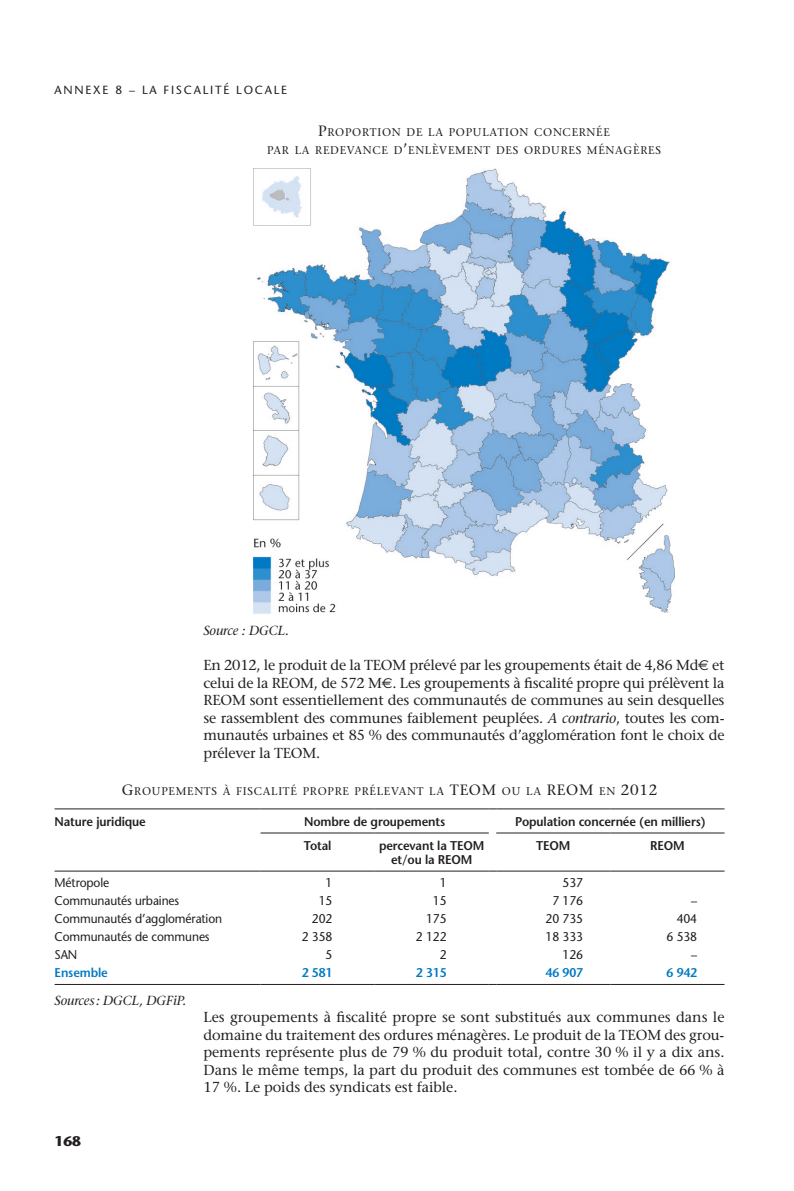
<style>
.page{position:relative;width:794px;height:1191px;background:#fff}
.page>*{position:absolute;margin:0;border:0;box-sizing:border-box;transform-origin:0 0}
.t1{font:14.88px "Stone Serif";color:#231f20}
.t2{font:14.35px/17.5px "Stone Serif";letter-spacing:-.01em;color:#231f20;text-align:justify}
.t3{font:700 14px "Stone Sans";color:#231f20}
.t4{font:italic 13.12px "Stone Serif";letter-spacing:-.01em;color:#231f20}
.t5{font:12.6px "Stone Sans";letter-spacing:-.01em;color:#231f20;scale:.95 1}
.t6{font:600 12.6px/14px "Stone Sans";letter-spacing:-.01em;color:#231f20;text-align:center;scale:.95 1}
.t7{font:600 12.6px "Stone Sans";letter-spacing:-.01em;color:#007ac2;scale:.95 1}
.t8{font:11.9px "Stone Sans";letter-spacing:.15em;color:#231f20}
.t9{font:11.2px/17.5px "Stone Serif";letter-spacing:.065em;color:#231f20;text-align:center}
.s1{font-size:14.88px}
.s2{font-family:"Euro Sans"}
.s3{font-style:italic}
.s4{font-size:11.2px}
</style>
<div class="page">
<img style="left:253px;top:169px;width:421px;height:445px">
<hr style="left:496px;top:870px;width:114px;height:1px;background:#231f20">
<hr style="left:610px;top:870px;width:114px;height:1px;background:#231f20">
<hr style="left:55px;top:984px;width:205px;height:1px;background:#231f20">
<hr style="left:260px;top:984px;width:115px;height:1px;background:#231f20">
<hr style="left:375px;top:984px;width:114px;height:1px;background:#231f20">
<hr style="left:496px;top:984px;width:114px;height:1px;background:#231f20">
<hr style="left:610px;top:984px;width:114px;height:1px;background:#231f20">
<hr style="left:496px;top:808px;width:114px;height:1px;background:#231f20">
<hr style="left:610px;top:808px;width:114px;height:1px;background:#231f20">
<hr style="left:496px;top:832px;width:114px;height:1px;background:#231f20">
<hr style="left:610px;top:832px;width:114px;height:1px;background:#231f20">
<hr style="left:375px;top:870px;width:114px;height:1px;background:#231f20">
<hr style="left:260px;top:870px;width:115px;height:1px;background:#231f20">
<hr style="left:55px;top:808px;width:205px;height:1px;background:#231f20">
<hr style="left:55px;top:870px;width:205px;height:1px;background:#231f20">
<hr style="left:260px;top:808px;width:115px;height:1px;background:#231f20">
<hr style="left:375px;top:808px;width:114px;height:1px;background:#231f20">
<hr style="left:260px;top:832px;width:115px;height:1px;background:#231f20">
<hr style="left:375px;top:832px;width:114px;height:1px;background:#231f20">
<p class="t8" style="left:55px;top:83px;width:234px">Annexe 8 – La fiscal ité local e</p>
<p class="t9" style="left:267px;top:124px;width:395px"><span class="s1">P</span>ROPORTION DE LA POPULATION CONCERNÉE<br>PAR LA REDEVANCE D<span class="s1">’</span>ENLÈVEMENT DES ORDURES MÉNAGÈRES</p>
<p class="t4" style="left:203px;top:623px;width:87px">Source : DGCL.</p>
<p class="t2" style="left:203px;top:656px;width:522px">En 2012, le produit de la TEOM prélevé par les groupements était de 4,86 Md<span class="s2">€</span> et celui de la REOM, de 572 M<span class="s2">€</span>. Les groupements à fiscalité propre qui prélèvent la REOM sont essentiellement des communautés de communes au sein desquelles se rassemblent des communes faiblement peuplées. <span class="s3">A contrario</span>, toutes les com&shy;munautés urbaines et 85 % des communautés d’agglomération font le choix de prélever la TEOM.</p>
<p class="t9" style="left:122px;top:781px;width:351px"><span class="s1">G</span>ROUPEMENTS À FISCALITÉ PROPRE PRÉLEVANT LA <span class="s1">TEOM</span></p>
<p class="t9" style="left:502px;top:781px;width:58px">OU LA <span class="s1">REOM</span></p>
<p class="t1" style="left:599px;top:780px;width:60px"><span class="s4">EN</span> 2012</p>
<p class="t6" style="left:55px;top:814px;width:98px">Nature juridique</p>
<p class="t6" style="left:304px;top:814px;width:150px">Nombre de groupements</p>
<p class="t6" style="left:515px;top:814px;width:202px">Population concernée (en milliers)</p>
<p class="t6" style="left:304px;top:838px;width:30px">Total</p>
<p class="t6" style="left:379px;top:838px;width:112px">percevant la TEOM et/ou la REOM</p>
<p class="t6" style="left:536px;top:838px;width:38px">TEOM</p>
<p class="t6" style="left:650px;top:838px;width:38px">REOM</p>
<p class="t5" style="left:55px;top:874px;width:59px">Métropole</p>
<p class="t5" style="left:325px;top:874px;width:9px">1</p>
<p class="t5" style="left:440px;top:874px;width:9px">1</p>
<p class="t5" style="left:562px;top:874px;width:23px">537</p>
<p class="t5" style="left:55px;top:892px;width:133px">Communautés urbaines</p>
<p class="t5" style="left:319px;top:892px;width:16px">15</p>
<p class="t5" style="left:433px;top:892px;width:16px">15</p>
<p class="t5" style="left:552px;top:892px;width:34px">7 176</p>
<p class="t5" style="left:691px;top:892px;width:8px">–</p>
<p class="t5" style="left:55px;top:910px;width:178px">Communautés d’agglomération</p>
<p class="t5" style="left:312px;top:910px;width:23px">202</p>
<p class="t5" style="left:426px;top:910px;width:23px">175</p>
<p class="t5" style="left:545px;top:910px;width:41px">20 735</p>
<p class="t5" style="left:676px;top:910px;width:23px">404</p>
<p class="t5" style="left:55px;top:929px;width:165px">Communautés de communes</p>
<p class="t5" style="left:302px;top:929px;width:34px">2 358</p>
<p class="t5" style="left:416px;top:929px;width:34px">2 122</p>
<p class="t5" style="left:545px;top:929px;width:41px">18 333</p>
<p class="t5" style="left:666px;top:929px;width:34px">6 538</p>
<p class="t5" style="left:55px;top:947px;width:23px">SAN</p>
<p class="t5" style="left:325px;top:947px;width:9px">5</p>
<p class="t5" style="left:440px;top:947px;width:9px">2</p>
<p class="t5" style="left:562px;top:947px;width:23px">126</p>
<p class="t5" style="left:691px;top:947px;width:8px">–</p>
<p class="t7" style="left:55px;top:965px;width:58px">Ensemble</p>
<p class="t7" style="left:302px;top:965px;width:34px">2 581</p>
<p class="t7" style="left:416px;top:965px;width:34px">2 315</p>
<p class="t7" style="left:545px;top:965px;width:41px">46 907</p>
<p class="t7" style="left:666px;top:965px;width:34px">6 942</p>
<p class="t4" style="left:55px;top:992px;width:133px">Sources : DGCL, DGFiP.</p>
<p class="t2" style="left:203px;top:1008px;width:522px">Les groupements à fiscalité propre se sont substitués aux communes dans le domaine du traitement des ordures ménagères. Le produit de la TEOM des grou&shy;pements représente plus de 79 % du produit total, contre 30 % il y a dix ans.<br>Dans le même temps, la part du produit des communes est tombée de 66 % à 17 %. Le poids des syndicats est faible.</p>
<p class="t3" style="left:55px;top:1132px;width:28px">168</p>
</div>
